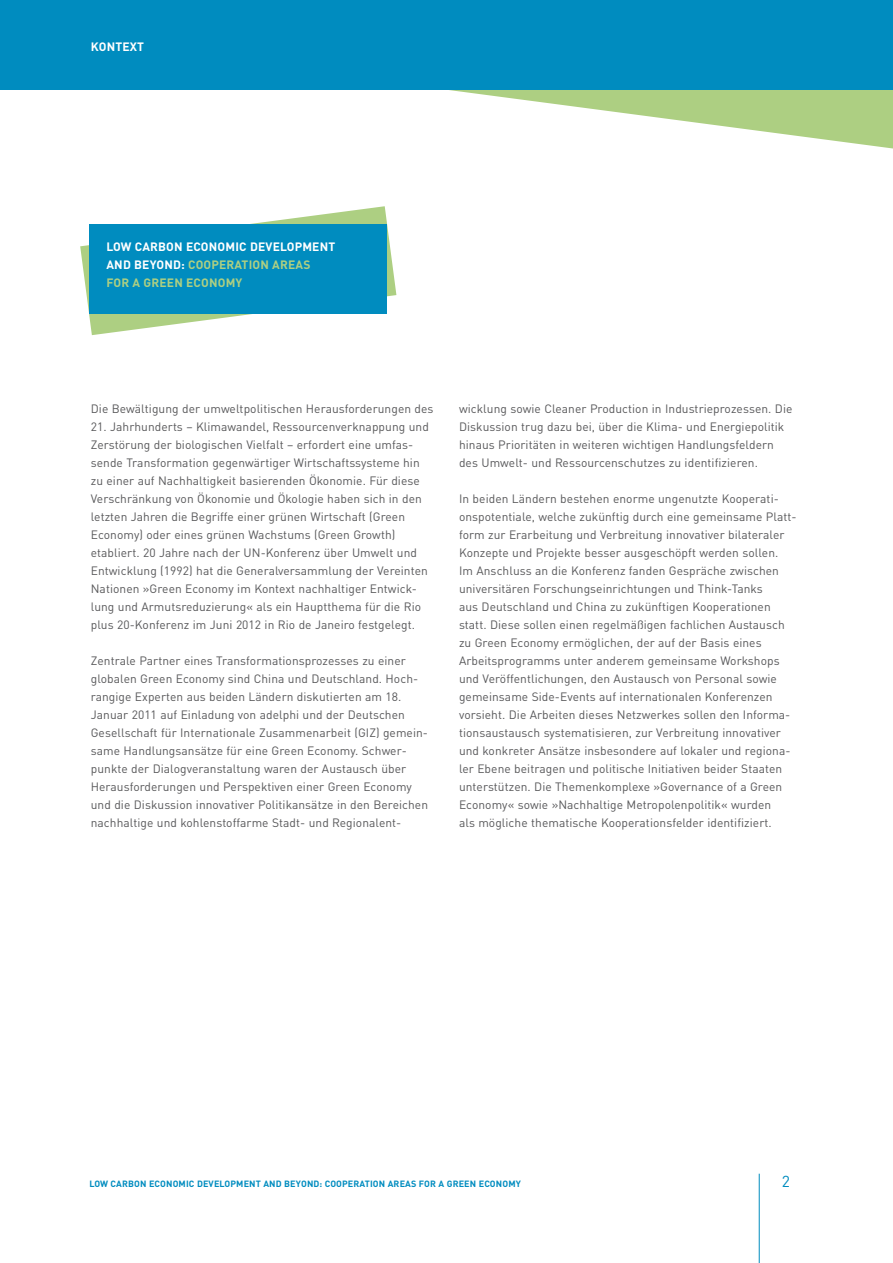
<style>
.page{position:relative;width:893px;height:1263px;background:#fff}
.page>*{position:absolute;margin:0;border:0;box-sizing:border-box;transform-origin:0 0}
.t1{font:15.75px "DIN";color:#008cbf}
.t2{font:12px/18px "DINOT";letter-spacing:.005em;color:#58585a}
.t3{font:700 12px/18px "DINOT";letter-spacing:.015em;color:#fff}
.t4{font:700 9px "DINOT";letter-spacing:.015em;color:#008cbf}
.s1{color:#adcf82}
</style>
<div class="page">
<svg style="left:449px;top:90px;width:444px;height:58px"></svg>
<div style="left:0;top:0;width:893px;height:90px;background:#008cbf"></div>
<svg style="left:80px;top:206px;width:316px;height:129px"></svg>
<div style="left:89px;top:224px;width:298px;height:89px;background:#008cbf"></div>
<hr style="left:759px;top:1174px;width:1px;height:89px;background:#008cbf">
<p class="t3" style="left:91px;top:37px;width:55px">KONTEXT</p>
<p class="t3" style="left:106px;top:237px;width:230px">LOW CARBON ECONOMIC DEVELOPMENT<br>AND BEYOND: <span class="s1">COOPERATION AREAS<br>FOR A GREEN ECONOMY</span></p>
<p class="t2" style="left:91px;top:399px;width:344px">Die Bewältigung der umweltpolitischen Herausforderungen des</p>
<p class="t2" style="left:91px;top:417px;width:340px">21. Jahrhunderts – Klimawandel, Ressourcenverknappung und Zerstörung der biologischen Vielfalt – erfordert eine umfas&shy;sende Transformation gegenwärtiger Wirtschaftssysteme hin zu einer auf Nachhaltigkeit basierenden Ökonomie. Für diese Verschränkung von Ökonomie und Ökologie haben sich in den letzten Jahren die Begriffe einer grünen Wirtschaft (Green Economy) oder eines grünen Wachstums (Green Growth) etabliert. 20 Jahre nach der UN-Konferenz über Umwelt und Entwicklung (1992) hat die Generalversammlung der Vereinten Nationen »Green Economy im Kontext nachhaltiger Entwick&shy;lung und Armutsreduzierung« als ein Hauptthema für die Rio plus 20-Konferenz im Juni 2012 in Rio de Janeiro festgelegt.</p>
<p class="t2" style="left:91px;top:651px;width:339px">Zentrale Partner eines Transformationsprozesses zu einer globalen Green Economy sind China und Deutschland. Hoch&shy;rangige Experten aus beiden Ländern diskutierten am 18.<br>Januar 2011 auf Einladung von adelphi und der Deutschen Gesellschaft für Internationale Zusammenarbeit (GIZ) gemein&shy;same Handlungsansätze für eine Green Economy. Schwer&shy;punkte der Dialogveranstaltung waren der Austausch über Herausforderungen und Perspektiven einer Green Economy und die Diskussion innovativer Politikansätze in den Bereichen nachhaltige und kohlenstoffarme Stadt- und Regionalent-</p>
<p class="t2" style="left:459px;top:399px;width:335px">wicklung sowie Cleaner Production in Industrieprozessen. Die Diskussion trug dazu bei, über die Klima- und Energiepolitik hinaus Prioritäten in weiteren wichtigen Handlungsfeldern des Umwelt- und Ressourcenschutzes zu identifizieren.</p>
<p class="t2" style="left:459px;top:489px;width:339px">In beiden Ländern bestehen enorme ungenutzte Kooperati&shy;onspotentiale, welche zukünftig durch eine gemeinsame Platt&shy;form zur Erarbeitung und Verbreitung innovativer bilateraler Konzepte und Projekte besser ausgeschöpft werden sollen.<br>Im Anschluss an die Konferenz fanden Gespräche zwischen universitären Forschungseinrichtungen und Think-Tanks<br>aus Deutschland und China zu zukünftigen Kooperationen statt. Diese sollen einen regelmäßigen fachlichen Austausch zu Green Economy ermöglichen, der auf der Basis eines Arbeitsprogramms unter anderem gemeinsame Workshops und Veröffentlichungen, den Austausch von Personal sowie gemeinsame Side-Events auf internationalen Konferenzen vorsieht. Die Arbeiten dieses Netzwerkes sollen den Informa&shy;tionsaustausch systematisieren, zur Verbreitung innovativer und konkreter Ansätze insbesondere auf lokaler und regiona&shy;ler Ebene beitragen und politische Initiativen beider Staaten unterstützen. Die Themenkomplexe »Governance of a Green Economy« sowie »Nachhaltige Metropolenpolitik« wurden<br>als mögliche thematische Kooperationsfelder identifiziert.</p>
<p class="t4" style="left:89px;top:1177px;width:433px">LOW CARBON ECONOMIC DEVELOPMENT AND BEYOND: COOPERATION AREAS FOR A GREEN ECONOMY</p>
<h1 class="t1" style="left:782px;top:1171px;width:10px">2</h1>
</div>
